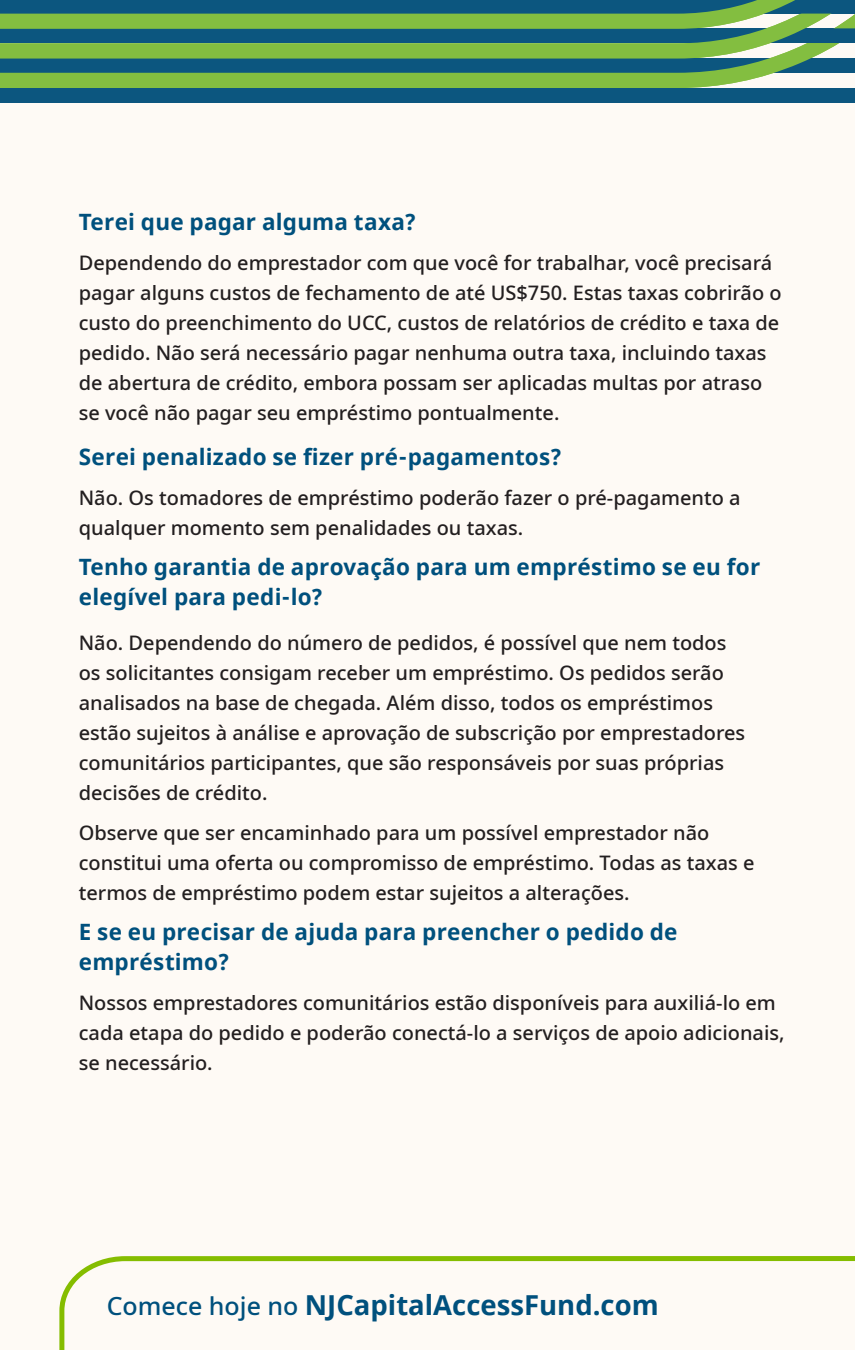
<style>
.page{position:relative;width:855px;height:1350px;background:#fff}
.page>*{position:absolute;margin:0;border:0;box-sizing:border-box;transform-origin:0 0}
.Body_2{font:700 27.5px "Noto Sans";color:#00507d}
.Subhead{font:700 22.5px/30px "Noto Sans";letter-spacing:.01em;color:#00507d}
.Subhead-2{font:500 20px/30px "Noto Sans";color:#231f20}
.Body{font:500 20px/30px "Noto Sans";color:#231f20}
.s1{font-weight:500;font-size:25px}
</style>
<div class="page">
<svg style="left:59px;top:1256px;width:796px;height:94px"></svg>
<div style="left:107px;top:1283px;width:638px;height:39px;background:#fefaf5"></div>
<div style="left:0;top:88px;width:855px;height:14px;background:#0c567f"></div>
<svg style="left:0;top:59px;width:855px;height:29px;background:#569368"></svg>
<svg style="left:0;top:29px;width:855px;height:30px;background:#529165"></svg>
<svg style="left:0;top:0;width:855px;height:29px;background:#529163"></svg>
<p class="Subhead" style="left:79px;top:207px;width:339px">Terei que pagar alguma taxa?</p>
<p class="Subhead-2" style="left:79px;top:248px;width:704px">Dependendo do emprestador com que você for trabalhar, você precisará pagar alguns custos de fechamento de até US$750. Estas taxas cobrirão o custo do preenchimento do UCC, custos de relatórios de crédito e taxa de pedido. Não será necessário pagar nenhuma outra taxa, incluindo taxas de abertura de crédito, embora possam ser aplicadas multas por atraso se você não pagar seu empréstimo pontualmente.</p>
<p class="Subhead" style="left:79px;top:442px;width:485px">Serei penalizado se fizer pré-pagamentos?</p>
<p class="Subhead-2" style="left:79px;top:483px;width:663px">Não. Os tomadores de empréstimo poderão fazer o pré-pagamento a qualquer momento sem penalidades ou taxas.</p>
<p class="Subhead" style="left:79px;top:552px;width:683px">Tenho garantia de aprovação para um empréstimo se eu for elegível para pedi-lo?</p>
<p class="Body" style="left:79px;top:628px;width:668px">Não. Dependendo do número de pedidos, é possível que nem todos os solicitantes consigam receber um empréstimo. Os pedidos serão analisados na base de chegada. Além disso, todos os empréstimos estão sujeitos à análise e aprovação de subscrição por emprestadores comunitários participantes, que são responsáveis por suas próprias decisões de crédito.</p>
<p class="Subhead-2" style="left:79px;top:818px;width:677px">Observe que ser encaminhado para um possível emprestador não constitui uma oferta ou compromisso de empréstimo. Todas as taxas e termos de empréstimo podem estar sujeitos a alterações.</p>
<p class="Subhead" style="left:79px;top:917px;width:600px">E se eu precisar de ajuda para preencher o pedido de empréstimo?</p>
<p class="Subhead-2" style="left:79px;top:988px;width:707px">Nossos emprestadores comunitários estão disponíveis para auxiliá-lo em cada etapa do pedido e poderão conectá-lo a serviços de apoio adicionais, se necessário.</p>
<p class="Body_2" style="left:107px;top:1286px;width:553px"><span class="s1">Comece hoje no</span> NJCapitalAccessFund.com</p>
</div>
